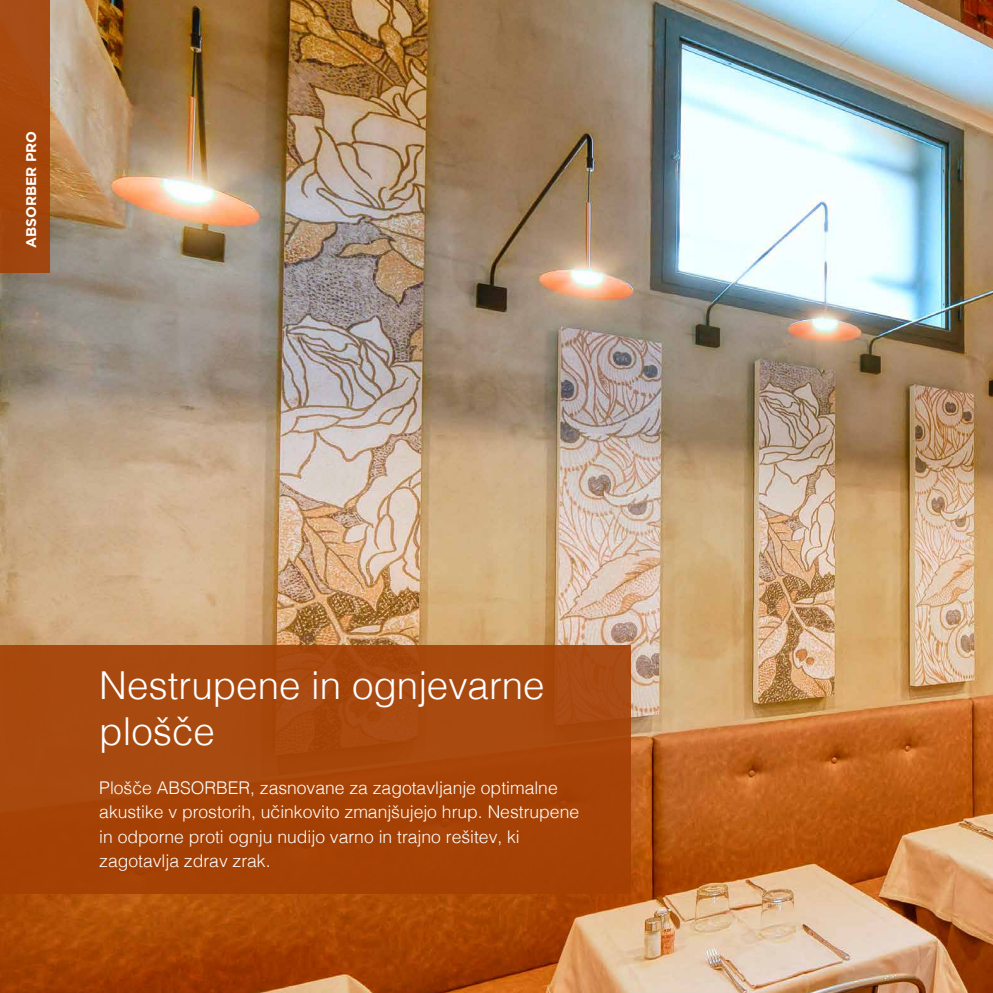
<style>
.page{position:relative;width:993px;height:993px;background:#fff}
.page>*{position:absolute;margin:0;border:0;box-sizing:border-box;transform-origin:0 0}
.t1{font:300 38.5px/45.5px "Helvetica";color:#fff}
.t2{font:300 17.5px/24.5px "Helvetica";color:#fff}
.t3{font:700 14px "Gotham";color:#fff}
</style>
<div class="page">
<img style="left:0;top:0;width:992px;height:992px">
<div style="left:0;top:0;width:50px;height:273px;background:#a6460d"></div>
<div style="left:0;top:645px;width:630px;height:248px;background:#a43f04"></div>
<p class="t3" style="left:22px;top:248px;width:119px;rotate:-90deg">ABSORBER PRO</p>
<h1 class="t1" style="left:99px;top:660px;width:447px">Nestrupene in ognjevarne plošče</h1>
<p class="t2" style="left:99px;top:774px;width:481px">Plošče ABSORBER, zasnovane za zagotavljanje optimalne akustike v prostorih, učinkovito zmanjšujejo hrup. Nestrupene in odporne proti ognju nudijo varno in trajno rešitev, ki zagotavlja zdrav zrak.</p>
</div>
